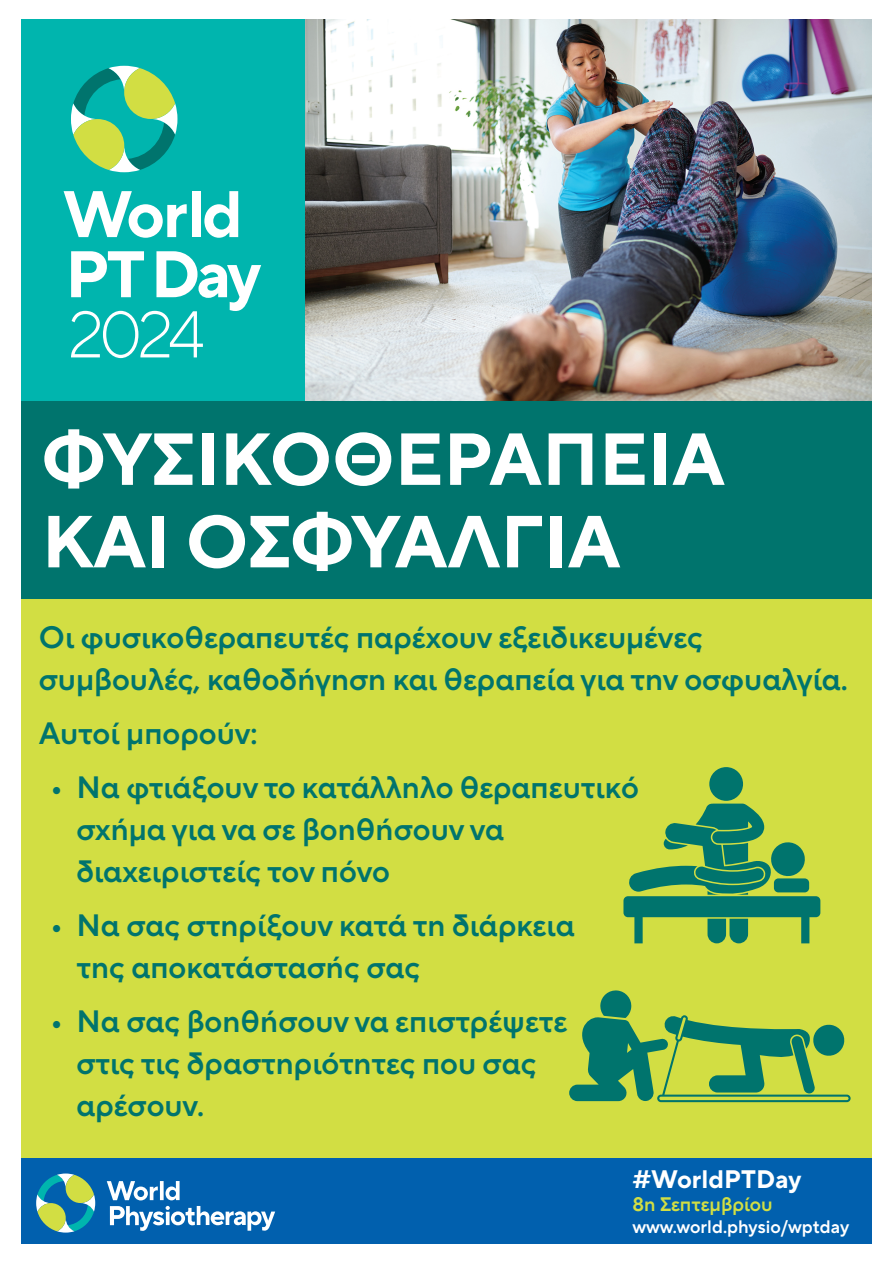
<style>
.page{position:relative;width:893px;height:1263px;background:#fff}
.page>*{position:absolute;margin:0;border:0;box-sizing:border-box;transform-origin:0 0}
.t1{font:700 73.5px/82.5px "TT Norms Pro";color:#fff}
.t2{font:600 30.75px/42px "TT Norms Pro";color:#00746d}
.t3{font:700 25.2px "TT Norms Pro";color:#fff}
.t4{font:600 19.5px "TT Norms Pro";color:#d2de43}
.t5{font:600 18px "TT Norms Pro";color:#fff}
</style>
<div class="page">
<img style="left:305px;top:19px;width:567px;height:382px">
<div style="left:21px;top:590px;width:851px;height:591px;background:#d2de43"></div>
<div style="left:21px;top:1158px;width:851px;height:85px;background:#0160ae"></div>
<svg style="left:107px;top:1181px;width:51px;height:19px"></svg>
<svg style="left:160px;top:1181px;width:4px;height:19px"></svg>
<svg style="left:166px;top:1181px;width:14px;height:19px"></svg>
<svg style="left:110px;top:1206px;width:165px;height:25px"></svg>
<svg style="left:36px;top:1173px;width:59px;height:59px"></svg>
<div style="left:709px;top:767px;width:34px;height:34px;background:#00746d;border-radius:50%"></div>
<svg style="left:623px;top:803px;width:197px;height:140px"></svg>
<div style="left:21px;top:19px;width:284px;height:384px;background:#00b5ae"></div>
<svg style="left:71px;top:66px;width:106px;height:106px"></svg>
<svg style="left:64px;top:191px;width:123px;height:47px"></svg>
<div style="left:192px;top:191px;width:9px;height:46px;background:#fff"></div>
<svg style="left:204px;top:191px;width:34px;height:47px"></svg>
<svg style="left:71px;top:251px;width:190px;height:107px"></svg>
<div style="left:21px;top:401px;width:851px;height:197px;background:#00746d"></div>
<svg style="left:569px;top:990px;width:282px;height:112px"></svg>
<h1 class="t1" style="left:42px;top:412px;width:685px">ΦΥΣΙΚΟΘΕΡΑΠΕΙΑ<br>ΚΑΙ ΟΣΦΥΑΛΓΙΑ</h1>
<p class="t2" style="left:39px;top:614px;width:810px">Οι φυσικοθεραπευτές παρέχουν εξειδικευμένες συμβουλές, καθοδήγηση και θεραπεία για την οσφυαλγία.</p>
<p class="t2" style="left:39px;top:710px;width:220px">Αυτοί μπορούν:</p>
<p class="t2" style="left:76px;top:764px;width:564px;text-indent:-27px">• Να φτιάξουν το κατάλληλο θεραπευτικό σχήμα για να σε βοηθήσουν να διαχειριστείς τον πόνο</p>
<p class="t2" style="left:76px;top:902px;width:500px;text-indent:-27px">• Να σας στηρίξουν κατά τη διάρκεια της αποκατάστασής σας</p>
<p class="t2" style="left:76px;top:998px;width:493px;text-indent:-27px">• Να σας βοηθήσουν να επιστρέψετε στις τις δραστηριότητες που σας αρέσουν.</p>
<p class="t3" style="left:632px;top:1160px;width:171px">#WorldPTDay</p>
<p class="t4" style="left:632px;top:1190px;width:142px">8η Σεπτεμβρίου</p>
<p class="t5" style="left:632px;top:1213px;width:218px">www.world.physio/wptday</p>
</div>
